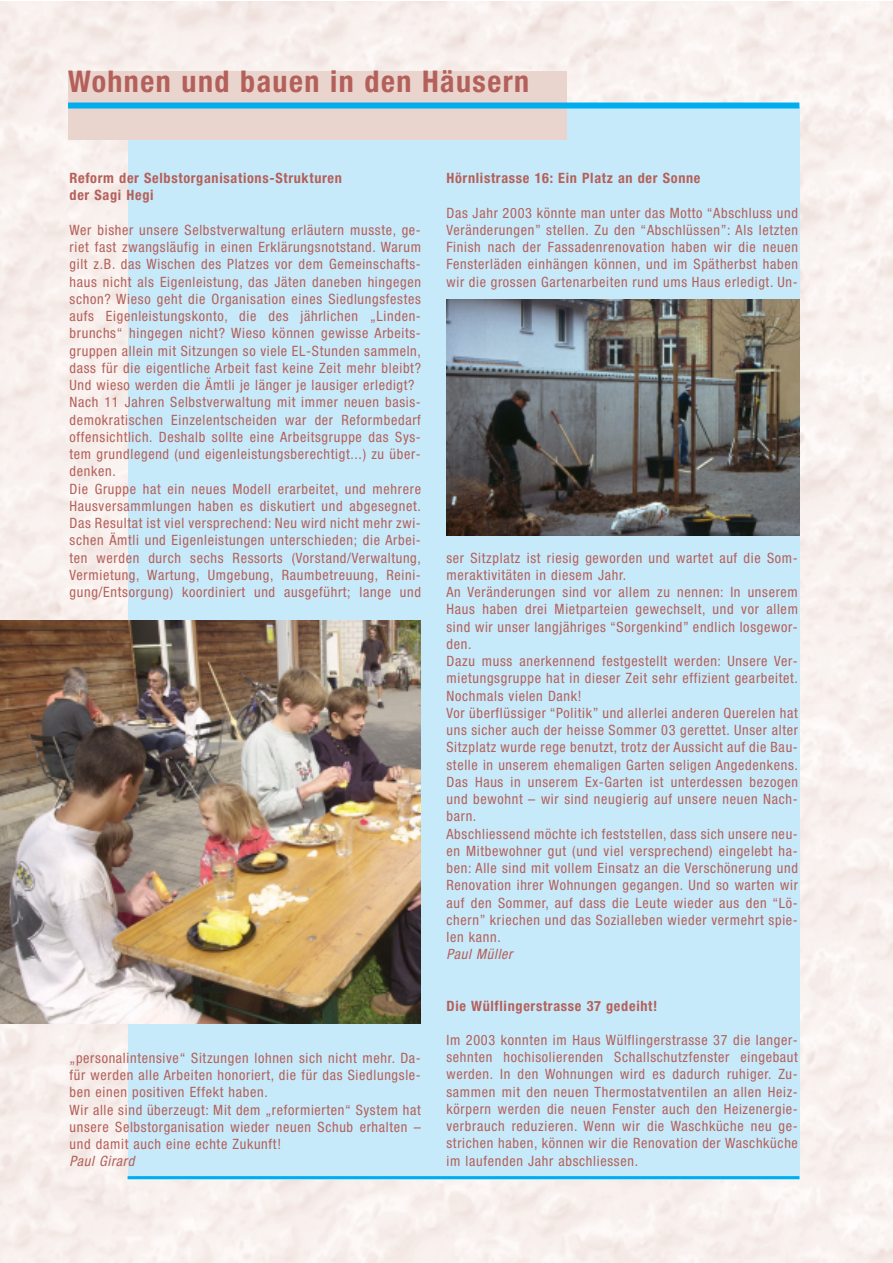
<style>
.page{position:relative;width:893px;height:1263px;background:#fff}
.page>*{position:absolute;margin:0;border:0;box-sizing:border-box;transform-origin:0 0}
.t1{font:700 condensed 30px "Helvetica Neue";letter-spacing:.05em;color:#b4605a}
.t2{font:condensed 14.25px/17.2px "Helvetica Neue";letter-spacing:.05em;color:#b4605a}
.t3{font:700 condensed 14.25px/17.2px "Helvetica Neue";letter-spacing:.05em;color:#b4605a}
.t4{font:italic condensed 14.25px "Helvetica Neue";color:#b4605a}
</style>
<div class="page">
<img style="left:0;top:1px;width:892px;height:1262px">
<div style="left:128px;top:107px;width:671px;height:1072px;background:#c7eafb"></div>
<hr style="left:128px;top:1176px;width:671px;height:3px;background:#00aeef">
<div style="left:68px;top:71px;width:498px;height:68px;background:#e9d4ce"></div>
<div style="left:68px;top:103px;width:731px;height:6px;background:#00aeef"></div>
<img style="left:0;top:620px;width:421px;height:404px">
<img style="left:446px;top:299px;width:353px;height:237px">
<h1 class="t1" style="left:68px;top:71px;width:463px">Wohnen und bauen in den Häusern</h1>
<p class="t3" style="left:70px;top:171px;width:274px">Reform der Selbstorganisations-Strukturen der Sagi Hegi</p>
<p class="t2" style="left:70px;top:222px;width:353px">Wer bisher unsere Selbstverwaltung erläutern musste, ge&shy;riet fast zwangsläufig in einen Erklärungsnotstand. Warum gilt z.B. das Wischen des Platzes vor dem Gemeinschafts&shy;haus nicht als Eigenleistung, das Jäten daneben hingegen schon? Wieso geht die Organisation eines Siedlungsfestes aufs Eigenleistungskonto, die des jährlichen „Linden&shy;brunchs“ hingegen nicht? Wieso können gewisse Arbeits&shy;gruppen allein mit Sitzungen so viele EL-Stunden sammeln, dass für die eigentliche Arbeit fast keine Zeit mehr bleibt?<br>Und wieso werden die Ämtli je länger je lausiger erledigt?<br>Nach 11 Jahren Selbstverwaltung mit immer neuen basis&shy;demokratischen Einzelentscheiden war der Reformbedarf offensichtlich. Deshalb sollte eine Arbeitsgruppe das Sys&shy;tem grundlegend (und eigenleistungsberechtigt...) zu über&shy;denken.<br>Die Gruppe hat ein neues Modell erarbeitet, und mehrere Hausversammlungen haben es diskutiert und abgesegnet.<br>Das Resultat ist viel versprechend: Neu wird nicht mehr zwi&shy;schen Ämtli und Eigenleistungen unterschieden; die Arbei&shy;ten werden durch sechs Ressorts (Vorstand/Verwaltung, Vermietung, Wartung, Umgebung, Raumbetreuung, Reini&shy;gung/Entsorgung) koordiniert und ausgeführt; lange und</p>
<p class="t2" style="left:70px;top:1050px;width:353px">„personalintensive“ Sitzungen lohnen sich nicht mehr. Da&shy;für werden alle Arbeiten honoriert, die für das Siedlungsle&shy;ben einen positiven Effekt haben.<br>Wir alle sind überzeugt: Mit dem „reformierten“ System hat unsere Selbstorganisation wieder neuen Schub erhalten – und damit auch eine echte Zukunft!</p>
<p class="t4" style="left:70px;top:1156px;width:69px">Paul Girard</p>
<p class="t3" style="left:446px;top:171px;width:256px">Hörnlistrasse 16: Ein Platz an der Sonne</p>
<p class="t2" style="left:446px;top:205px;width:353px;text-align:justify">Das Jahr 2003 könnte man unter das Motto “Abschluss und Veränderungen” stellen. Zu den “Abschlüssen”: Als letzten Finish nach der Fassadenrenovation haben wir die neuen Fensterläden einhängen können, und im Spätherbst haben wir die grossen Gartenarbeiten rund ums Haus erledigt. Un-</p>
<p class="t2" style="left:446px;top:550px;width:353px">ser Sitzplatz ist riesig geworden und wartet auf die Som&shy;meraktivitäten in diesem Jahr.<br>An Veränderungen sind vor allem zu nennen: In unserem Haus haben drei Mietparteien gewechselt, und vor allem sind wir unser langjähriges “Sorgenkind” endlich losgewor&shy;den.<br>Dazu muss anerkennend festgestellt werden: Unsere Ver&shy;mietungsgruppe hat in dieser Zeit sehr effizient gearbeitet.<br>Nochmals vielen Dank!<br>Vor überflüssiger “Politik” und allerlei anderen Querelen hat uns sicher auch der heisse Sommer 03 gerettet. Unser alter Sitzplatz wurde rege benutzt, trotz der Aussicht auf die Bau&shy;stelle in unserem ehemaligen Garten seligen Angedenkens.<br>Das Haus in unserem Ex-Garten ist unterdessen bezogen und bewohnt – wir sind neugierig auf unsere neuen Nach&shy;barn.<br>Abschliessend möchte ich feststellen, dass sich unsere neu&shy;en Mitbewohner gut (und viel versprechend) eingelebt ha&shy;ben: Alle sind mit vollem Einsatz an die Verschönerung und Renovation ihrer Wohnungen gegangen. Und so warten wir auf den Sommer, auf dass die Leute wieder aus den “Lö&shy;chern” kriechen und das Sozialleben wieder vermehrt spie&shy;len kann.</p>
<p class="t4" style="left:446px;top:949px;width:70px">Paul Müller</p>
<p class="t3" style="left:446px;top:999px;width:212px">Die Wülflingerstrasse 37 gedeiht!</p>
<p class="t2" style="left:446px;top:1032px;width:353px;text-align:justify">Im 2003 konnten im Haus Wülflingerstrasse 37 die langer&shy;sehnten hochisolierenden Schallschutzfenster eingebaut werden. In den Wohnungen wird es dadurch ruhiger. Zu&shy;sammen mit den neuen Thermostatventilen an allen Heiz&shy;körpern werden die neuen Fenster auch den Heizenergie&shy;verbrauch reduzieren. Wenn wir die Waschküche neu ge&shy;strichen haben, können wir die Renovation der Waschküche im laufenden Jahr abschliessen.</p>
</div>
